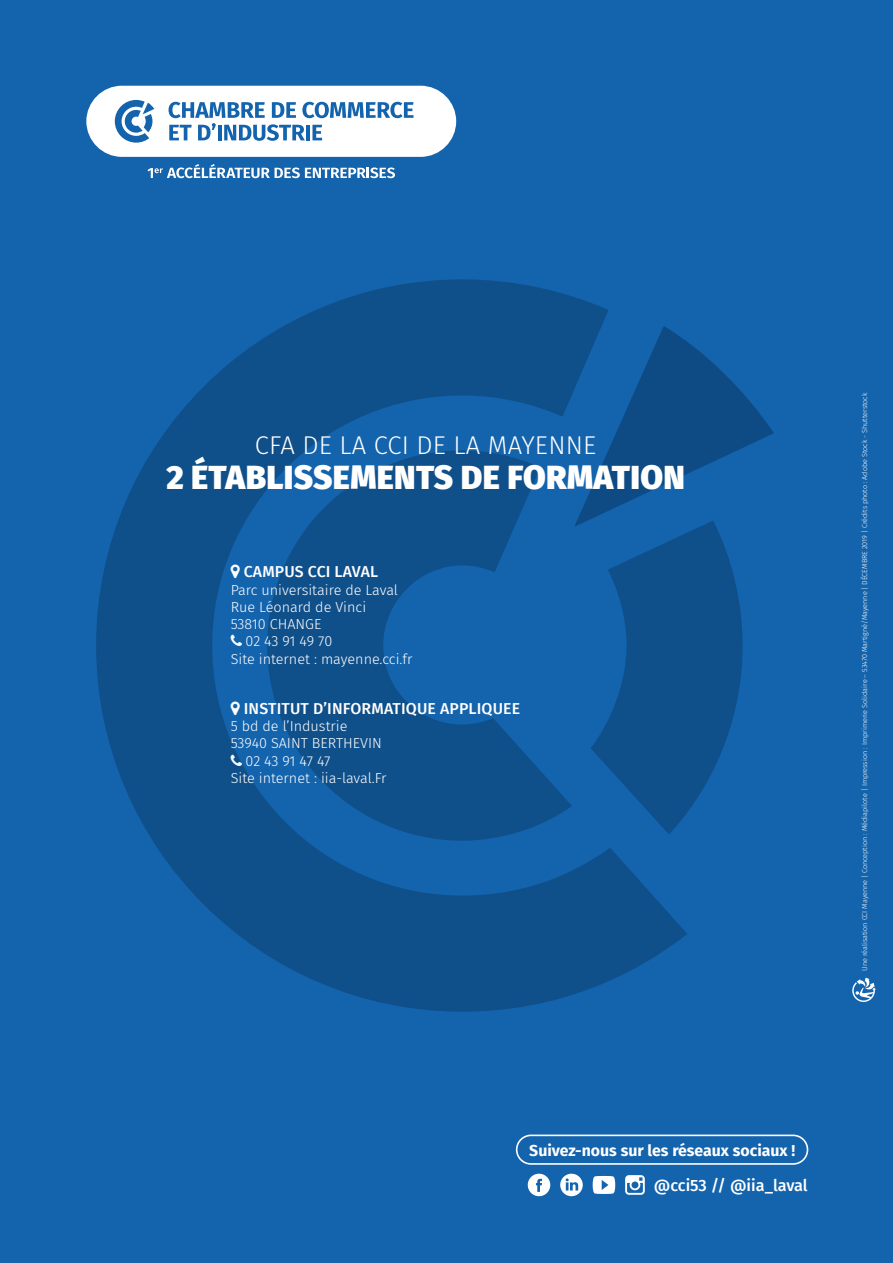
<style>
.page{position:relative;width:893px;height:1263px;background:#1363ad}
.page>*{position:absolute;margin:0;border:0;box-sizing:border-box;transform-origin:0 0}
.t1{font:900 32.85px "Fira Sans";letter-spacing:.01em;color:#fff}
.t2{font:300 25.65px "Fira Sans";letter-spacing:.01em;color:#fff}
.t3{font:500 16.35px "Fira Sans";letter-spacing:-.005em;color:#fff}
.t4{font:500 15.9px "Fira Sans";letter-spacing:.01em;color:#fff}
.t5{font:700 15.9px "Fira Sans";color:#fff}
.t6{font:300 14.4px "Fira Sans";color:#fff}
.t7{font:300 7.2px "Fira Sans";color:#fff}
</style>
<div class="page">
<svg style="left:687px;top:342px;width:87px;height:132px"></svg>
<svg style="left:96px;top:279px;width:591px;height:733px;fill:#0f4f8a"></svg>
<svg style="left:267px;top:450px;width:305px;height:391px;fill:#0f4f8a"></svg>
<svg style="left:591px;top:520px;width:152px;height:314px;fill:#0f4f8a"></svg>
<svg style="left:852px;top:978px;width:24px;height:24px"></svg>
<div style="left:86px;top:86px;width:370px;height:71px;background:#fff;border-radius:36px"></div>
<svg style="left:115px;top:100px;width:39px;height:43px"></svg>
<svg style="left:169px;top:102px;width:244px;height:39px"></svg>
<svg style="left:147px;top:164px;width:248px;height:14px"></svg>
<div style="left:516px;top:1134px;width:292px;height:31px;border:2px solid #fff;border-radius:14px"></div>
<svg style="left:528px;top:1174px;width:22px;height:22px"></svg>
<svg style="left:625px;top:1175px;width:20px;height:20px"></svg>
<svg style="left:560px;top:1174px;width:23px;height:22px"></svg>
<svg style="left:593px;top:1176px;width:22px;height:18px"></svg>
<svg style="left:231px;top:565px;width:9px;height:13px"></svg>
<svg style="left:231px;top:635px;width:11px;height:11px"></svg>
<svg style="left:231px;top:701px;width:9px;height:14px"></svg>
<svg style="left:231px;top:754px;width:11px;height:12px"></svg>
<p class="t2" style="left:255px;top:427px;width:343px">CFA DE LA CCI DE LA MAYENNE</p>
<p class="t1" style="left:166px;top:448px;width:520px">2 ÉTABLISSEMENTS DE FORMATION</p>
<p class="t4" style="left:244px;top:559px;width:136px">CAMPUS CCI LAVAL</p>
<p class="t6" style="left:231px;top:579px;width:169px">Parc universitaire de Laval</p>
<p class="t6" style="left:231px;top:597px;width:137px">Rue Léonard de Vinci</p>
<p class="t6" style="left:231px;top:614px;width:92px">53810 CHANGE</p>
<p class="t6" style="left:246px;top:631px;width:88px">02 43 91 49 70</p>
<p class="t6" style="left:231px;top:648px;width:183px">Site internet : mayenne.cci.fr</p>
<p class="t4" style="left:244px;top:695px;width:278px">INSTITUT D’INFORMATIQUE APPLIQUEE</p>
<p class="t6" style="left:231px;top:716px;width:118px">5 bd de l’Industrie</p>
<p class="t6" style="left:231px;top:733px;width:153px">53940 SAINT BERTHEVIN</p>
<p class="t6" style="left:246px;top:750px;width:86px">02 43 91 47 47</p>
<p class="t6" style="left:231px;top:768px;width:157px">Site internet : iia-laval.Fr</p>
<p class="t7" style="left:859px;top:971px;width:580px;rotate:-90deg">Une réalisation CCI Mayenne | Conception : Médiapilote | Impression : Imprimerie Solidaire – 53470 Martigné/Mayenne | DÉCEMBRE 2019 | Crédits photo : Adobe Stock - Shutterstock</p>
<p class="t5" style="left:529px;top:1137px;width:268px">Suivez-nous sur les réseaux sociaux !</p>
<p class="t3" style="left:654px;top:1172px;width:155px">@cci53 // @iia_laval</p>
</div>
